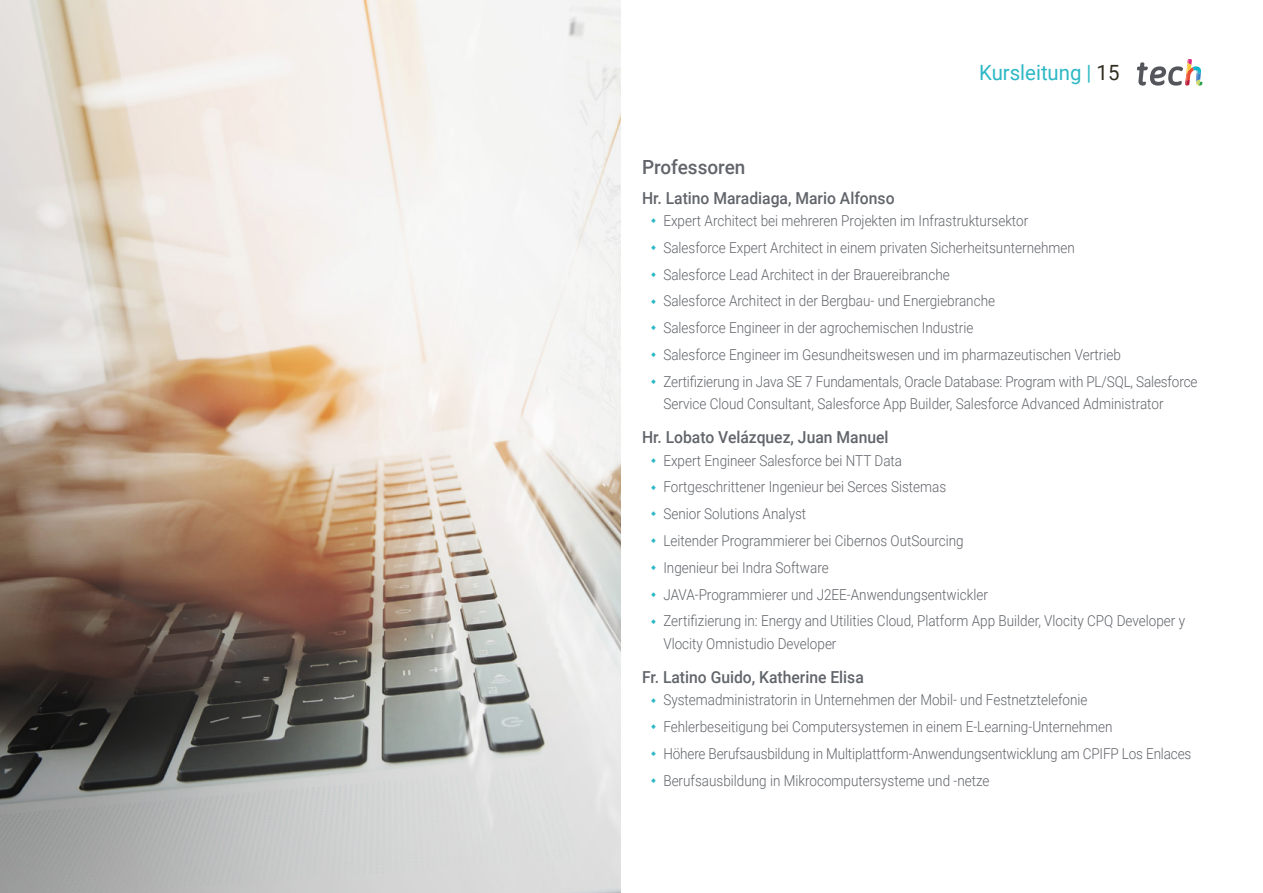
<style>
.page{position:relative;width:1263px;height:893px;background:#fff}
.page>*{position:absolute;margin:0;border:0;box-sizing:border-box;transform-origin:0 0}
.t1{font:21px "Roboto";color:#2db8c5}
.t2{font:500 19.5px "Roboto";color:#61646a}
.t3{font:500 16.5px "Roboto";color:#61646a;scale:.95 1}
.t4{font:300 15px/26.7px "Roboto";color:#61646a;scale:.9 1}
.s1{color:#312e20}
</style>
<div class="page">
<img style="left:0;top:0;width:621px;height:893px">
<svg style="left:1137px;top:59px;width:65px;height:27px"></svg>
<h1 class="t1" style="left:979px;top:57px;width:142px">Kursleitung | <span class="s1">15</span></h1>
<h2 class="t2" style="left:642px;top:154px;width:105px">Professoren</h2>
<p class="t3" style="left:642px;top:186px;width:267px">Hr. Latino Maradiaga, Mario Alfonso</p>
<p class="t4" style="left:663px;top:207px;width:595px">Expert Architect bei mehreren Projekten im Infrastruktursektor<br>Salesforce Expert Architect in einem privaten Sicherheitsunternehmen<br>Salesforce Lead Architect in der Brauereibranche<br>Salesforce Architect in der Bergbau- und Energiebranche<br>Salesforce Engineer in der agrochemischen Industrie<br>Salesforce Engineer im Gesundheitswesen und im pharmazeutischen Vertrieb Zertifizierung in Java SE 7 Fundamentals, Oracle Database: Program with PL/SQL, Salesforce</p>
<p class="t4" style="left:663px;top:390px;width:557px">Service Cloud Consultant, Salesforce App Builder, Salesforce Advanced Administrator</p>
<p class="t3" style="left:642px;top:426px;width:261px">Hr. Lobato Velázquez, Juan Manuel</p>
<p class="t4" style="left:663px;top:446px;width:581px">Expert Engineer Salesforce bei NTT Data<br>Fortgeschrittener Ingenieur bei Serces Sistemas<br>Senior Solutions Analyst<br>Leitender Programmierer bei Cibernos OutSourcing<br>Ingenieur bei Indra Software<br>JAVA-Programmierer und J2EE-Anwendungsentwickler<br>Zertifizierung in: Energy and Utilities Cloud, Platform App Builder, Vlocity CPQ Developer y</p>
<p class="t4" style="left:663px;top:629px;width:194px">Vlocity Omnistudio Developer</p>
<p class="t3" style="left:642px;top:666px;width:235px">Fr. Latino Guido, Katherine Elisa</p>
<p class="t4" style="left:663px;top:686px;width:588px">Systemadministratorin in Unternehmen der Mobil- und Festnetztelefonie Fehlerbeseitigung bei Computersystemen in einem E-Learning-Unternehmen<br>Höhere Berufsausbildung in Multiplattform-Anwendungsentwicklung am CPIFP Los Enlaces Berufsausbildung in Mikrocomputersysteme und -netze</p>
</div>
